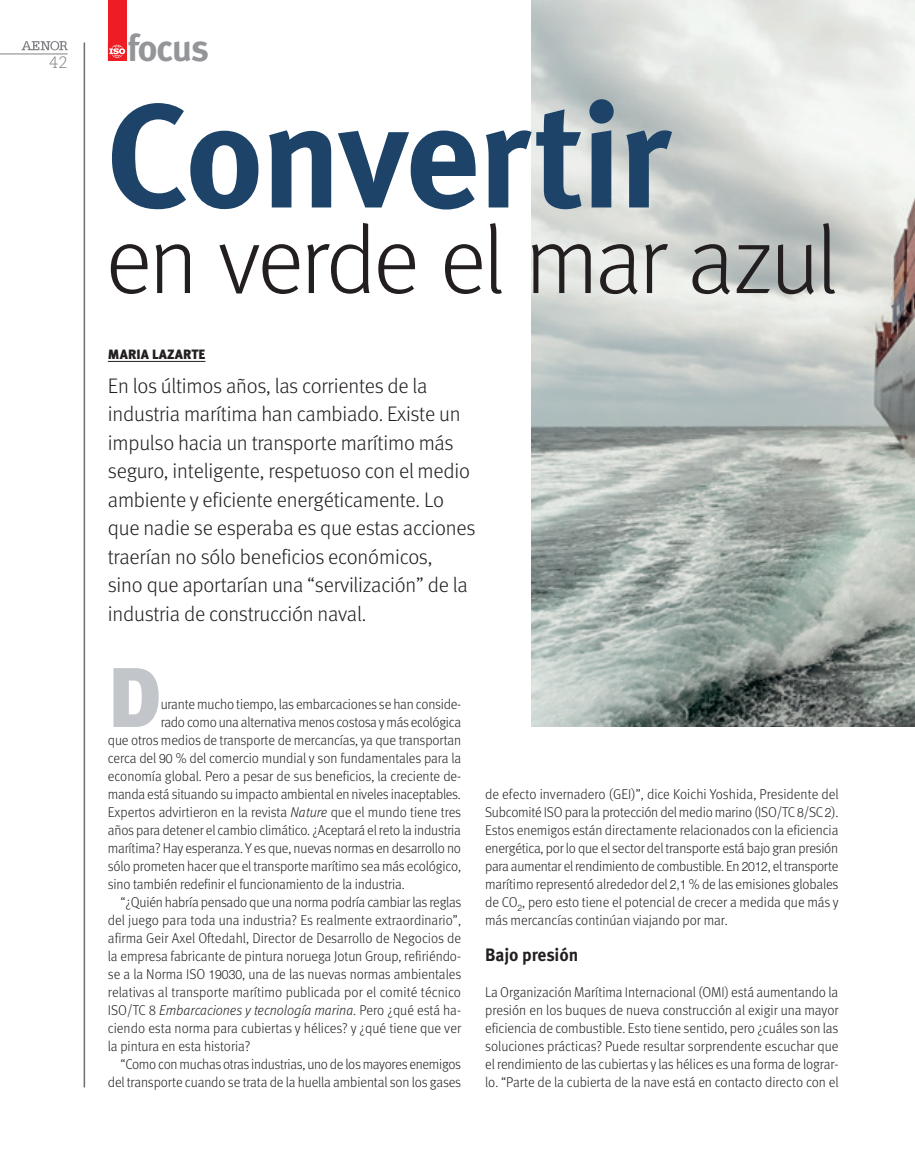
<style>
.page{position:relative;width:915px;height:1170px;background:#fff}
.page>*{position:absolute;margin:0;border:0;box-sizing:border-box;transform-origin:0 0}
.t1{font:700 147px "Meta Pro";letter-spacing:-.025em;color:#1d4468}
.t2{font:300 96px "Meta Pro";letter-spacing:-.04em;color:#231f20}
.Texto{font:900 84.3px "Meta Pro";color:#c2c5ca}
.t3{font:700 37.35px "Meta Pro";letter-spacing:-.045em;color:#939598}
.entradilla{font:300 21px/28.5px "Meta Pro";letter-spacing:-.01em;color:#231f20}
.ladillo{font:700 18px "Meta Pro";letter-spacing:-.005em;color:#231f20;scale:.96 1}
.t4{font:300 16.5px "Caecilia LT Std";color:#808285}
.Texto-2{font:300 14.25px/18px "Meta Pro";letter-spacing:-.015em;color:#231f20;text-align:justify;scale:.96 1}
._14_TITULO_PIE{font:900 13.5px "Meta Pro";letter-spacing:.01em;color:#231f20}
.s1{font-family:"Helvetica Neue LT Std";font-size:12.75px}
.s2{font-style:italic}
</style>
<div class="page">
<hr style="left:84px;top:43px;width:1px;height:1044px;background:#6c6d70">
<div style="left:108px;top:0;width:18px;height:61px;background:#ee1d23"></div>
<svg style="left:109px;top:44px;width:17px;height:14px"></svg>
<img style="left:531px;top:0;width:383px;height:727px">
<hr style="left:0;top:54px;width:68px;height:1px;background:#808285">
<svg style="left:22px;top:41px;width:46px;height:10px"></svg>
<hr style="left:108px;top:361px;width:97px;height:1px;background:#231f20">
<p class="t4" style="left:49px;top:53px;width:20px">42</p>
<h3 class="t3" style="left:127px;top:18px;width:83px">focus</h3>
<p class="t1" style="left:105px;top:41px;width:566px">Convertir</p>
<p class="t2" style="left:105px;top:190px;width:734px">en verde el mar azul</p>
<p class="_14_TITULO_PIE" style="left:108px;top:343px;width:99px">MARIA LAZARTE</p>
<p class="entradilla" style="left:108px;top:370px;width:369px">En los últimos años, las corrientes de la industria marítima han cambiado. Existe un impulso hacia un transporte marítimo más seguro, inteligente, respetuoso con el medio ambiente y eficiente energéticamente. Lo que nadie se esperaba es que estas acciones traerían no sólo beneficios económicos,<br>sino que aportarían una “servilización” de la industria de construcción naval.</p>
<p class="Texto" style="left:108px;top:630px;width:55px">D</p>
<p class="Texto-2" style="left:161px;top:694px;width:314px">urante mucho tiempo, las embarcaciones se han conside-</p>
<p class="Texto-2" style="left:161px;top:712px;width:314px">rado como una alternativa menos costosa y más ecológica</p>
<p class="Texto-2" style="left:108px;top:730px;width:369px">que otros medios de transporte de mercancías, ya que transportan</p>
<p class="Texto-2" style="left:108px;top:748px;width:369px">cerca del <span class="s1">90</span> % del comercio mundial y son fundamentales para la</p>
<p class="Texto-2" style="left:108px;top:766px;width:369px">economía global. Pero a pesar de sus beneficios, la creciente de-</p>
<p class="Texto-2" style="left:108px;top:784px;width:369px">manda está situando su impacto ambiental en niveles inaceptables.</p>
<p class="Texto-2" style="left:108px;top:802px;width:369px">Expertos advirtieron en la revista <span class="s2">Nature</span> que el mundo tiene tres</p>
<p class="Texto-2" style="left:108px;top:820px;width:369px">años para detener el cambio climático. ¿Aceptará el reto la industria</p>
<p class="Texto-2" style="left:108px;top:838px;width:369px">marítima? Hay esperanza. Y es que, nuevas normas en desarrollo no</p>
<p class="Texto-2" style="left:108px;top:856px;width:369px">sólo prometen hacer que el transporte marítimo sea más ecológico,</p>
<p class="Texto-2" style="left:108px;top:874px;width:310px">sino también redefinir el funcionamiento de la industria.</p>
<p class="Texto-2" style="left:108px;top:892px;width:369px;text-indent:13px">“¿Quién habría pensado que una norma podría cambiar las reglas del juego para toda una industria? Es realmente extraordinario”, afirma Geir Axel Oftedahl, Director de Desarrollo de Negocios de la empresa fabricante de pintura noruega Jotun Group, refiriéndo&shy;se a la Norma ISO <span class="s1">19030</span>, una de las nuevas normas ambientales relativas al transporte marítimo publicada por el comité técnico ISO/TC 8 <span class="s2">Embarcaciones y tecnología marina</span>. Pero ¿qué está ha&shy;ciendo esta norma para cubiertas y hélices? y ¿qué tiene que ver la pintura en esta historia?</p>
<p class="Texto-2" style="left:108px;top:1054px;width:369px;text-align:right">“Como con muchas otras industrias, uno de los mayores enemigos del transporte cuando se trata de la huella ambiental son los gases</p>
<p class="Texto-2" style="left:485px;top:784px;width:369px">de efecto invernadero (GEI)”, dice Koichi Yoshida, Presidente del Subcomité ISO para la protección del medio marino (ISO/TC <span class="s1">8</span>/SC <span class="s1">2</span>).<br>Estos enemigos están directamente relacionados con la eficiencia energética, por lo que el sector del transporte está bajo gran presión para aumentar el rendimiento de combustible. En <span class="s1">2012</span>, el transporte marítimo representó alrededor del <span class="s1">2,1</span> % de las emisiones globales de CO<sub>2</sub>, pero esto tiene el potencial de crecer a medida que más y más mercancías continúan viajando por mar.</p>
<p class="ladillo" style="left:485px;top:940px;width:99px">Bajo presión</p>
<p class="Texto-2" style="left:485px;top:982px;width:369px">La Organización Marítima Internacional (OMI) está aumentando la presión en los buques de nueva construcción al exigir una mayor eficiencia de combustible. Esto tiene sentido, pero ¿cuáles son las soluciones prácticas? Puede resultar sorprendente escuchar que el rendimiento de las cubiertas y las hélices es una forma de lograr&shy;lo. “Parte de la cubierta de la nave está en contacto directo con el</p>
</div>
